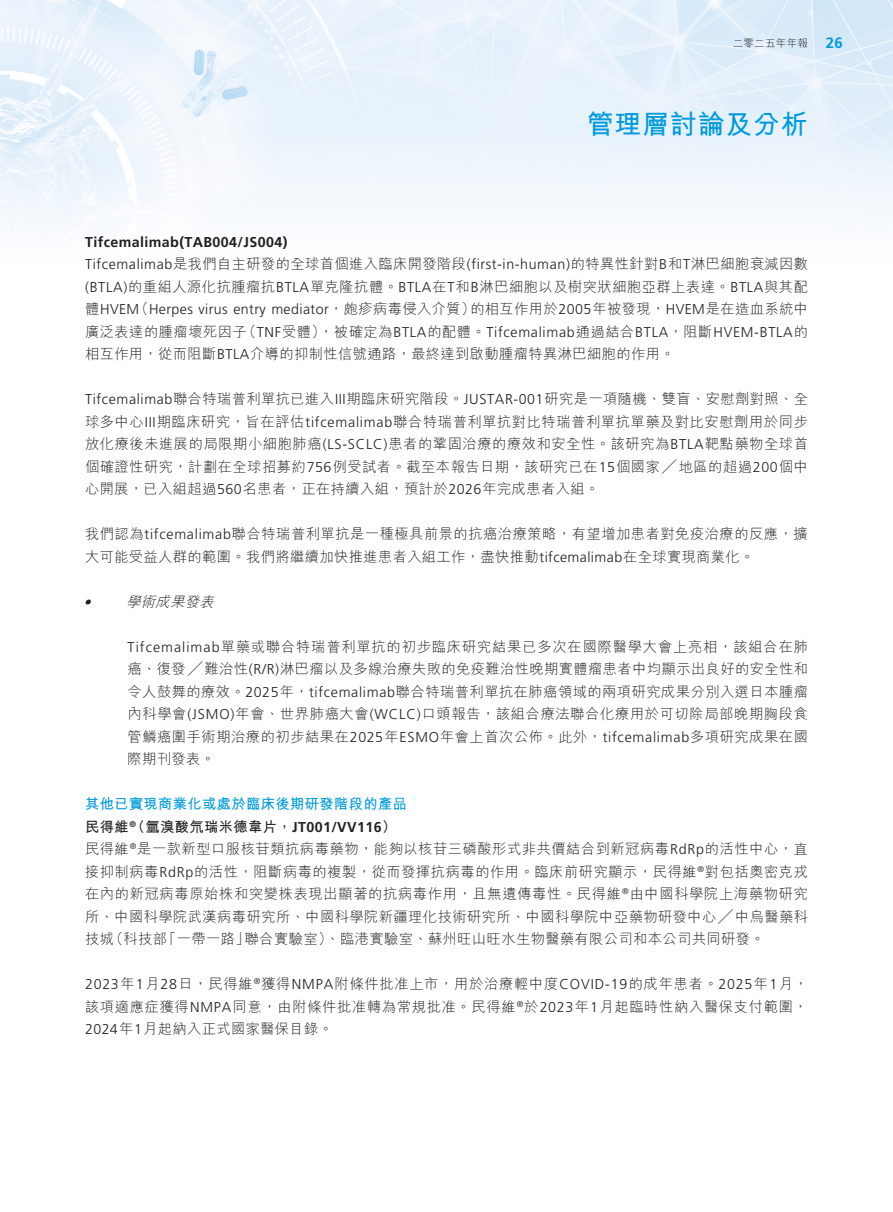
<style>
.page{position:relative;width:893px;height:1212px;background:#fff}
.page>*{position:absolute;margin:0;border:0;box-sizing:border-box;transform-origin:0 0}
.t1{font:700 27px "M Hei HK";letter-spacing:.03em;color:#009bde}
.t2{font:700 15px "Frutiger LT Std";color:#009bde}
.t3{font:300 14.25px/22.5px "M Hei HK";letter-spacing:.035em;color:#231f20}
.t4{font:300 14.25px "Frutiger LT Std";letter-spacing:.05em;color:#231f20}
.t5{font:300 14.25px "Frutiger LT Std";letter-spacing:.03em;color:#231f20}
.t6{font:700 14.25px "Frutiger LT Std";letter-spacing:.03em;color:#231f20}
.t7{font:700 14.25px "M Hei HK";letter-spacing:.03em;color:#009bde}
.t8{font:italic 300 14.25px "M Hei HK";color:#231f20}
.t9{font:italic 300 14.25px "Frutiger LT Std";color:#231f20}
.t10{font:300 10.5px "M Hei HK";letter-spacing:.03em;color:#231f20}
.t11{font:300 8.25px "Frutiger LT Std";color:#231f20}
.t12{font:700 8.25px "Frutiger LT Std";color:#231f20}
.s1{font-family:"Frutiger LT Std"}
.s2{font-family:"M Hei HK"}
.s3{font-weight:700}
.s4{font-family:"Frutiger LT Std";font-weight:700}
</style>
<div class="page">
<img style="left:0;top:0;width:893px;height:228px">
<p class="t10" style="left:733px;top:38px;width:77px">二零二五年年報</p>
<p class="t2" style="left:826px;top:34px;width:19px">26</p>
<h1 class="t1" style="left:587px;top:104px;width:223px">管理層討論及分析</h1>
<p class="t6" style="left:85px;top:233px;width:204px">Tifcemalimab(TAB004/JS004(</p>
<p class="t3" style="left:85px;top:252px;width:724px;text-align:right"><span class="s1">Tifcemalimab</span>是我們自主研發的全球首個進入臨床開發階段<span class="s1">(first-in-human)</span>的特異性針對<span class="s1">B</span>和<span class="s1">T</span>淋巴細胞衰減因數<span class="s1">(BTLA)</span>的重組人源化抗腫瘤抗<span class="s1">BTLA</span>單克隆抗體。<span class="s1">BTLA</span>在<span class="s1">T</span>和<span class="s1">B</span>淋巴細胞以及樹突狀細胞亞群上表達。<span class="s1">BTLA</span>與其配的相互作用於<span class="s1">2005</span>年被發現，<span class="s1">HVEM</span>是在造血系統中</p>
<p class="t5" style="left:134px;top:301px;width:342px"><span class="s2">（</span>Herpes virus entry mediator<span class="s2">，皰疹病毒侵入介質）</span></p>
<p class="t4" style="left:85px;top:301px;width:56px"><span class="s2">體</span>HVEM</p>
<p class="t4" style="left:242px;top:324px;width:567px"><span class="s2">（</span>TNF<span class="s2">受體，）被確定為</span>BTLA<span class="s2">的配體。</span>Tifcemalimab<span class="s2">通過結合</span>BTLA<span class="s2">，阻斷</span>HVEM-BTLA<span class="s2">的</span></p>
<p class="t3" style="left:85px;top:320px;width:591px">廣泛表達的腫瘤壞死因子<br>相互作用，從而阻斷<span class="s1">BTLA</span>介導的抑制性信號通路，最終達到啟動腫瘤特異淋巴細胞的作用。</p>
<p class="t3" style="left:85px;top:387px;width:724px;text-align:justify"><span class="s1">Tifcemalimab</span>聯合特瑞普利單抗已進入<span class="s1">III</span>期臨床研究階段。<span class="s1">JUSTAR-001</span>研究是一項隨機、雙盲、安慰劑對照、全球多中心<span class="s1">III</span>期臨床研究，旨在評估<span class="s1">tifcemalimab</span>聯合特瑞普利單抗對比特瑞普利單抗單藥及對比安慰劑用於同步放化療後未進展的局限期小細胞肺癌<span class="s1">(LS-SCLC)</span>患者的鞏固治療的療效和安全性。該研究為<span class="s1">BTLA</span>靶點藥物全球首個確證性研究，計劃在全球招募約<span class="s1">756</span>例受試者。截至本報告日期，該研究已在<span class="s1">15</span>個國家╱地區的超過<span class="s1">200</span>個中心開展，已入組超過<span class="s1">560</span>名患者，正在持續入組，預計於<span class="s1">2026</span>年完成患者入組。</p>
<p class="t3" style="left:85px;top:522px;width:724px">我們認為<span class="s1">tifcemalimab</span>聯合特瑞普利單抗是一種極具前景的抗癌治療策略，有望增加患者對免疫治療的反應，擴大可能受益人群的範圍。我們將繼續加快推進患者入組工作，盡快推動<span class="s1">tifcemalimab</span>在全球實現商業化。</p>
<p class="t8" style="left:126px;top:594px;width:93px">學術成果發表</p>
<p class="t9" style="left:84px;top:594px;width:13px">•</p>
<p class="t3" style="left:128px;top:635px;width:682px;text-align:justify"><span class="s1">Tifcemalimab</span>單藥或聯合特瑞普利單抗的初步臨床研究結果已多次在國際醫學大會上亮相，該組合在肺癌、復發╱難治性 <span class="s1">R/R( )</span>淋巴瘤以及多線治療失敗的免疫難治性晚期實體瘤患者中均顯示出良好的安全性和令人鼓舞的療效。<span class="s1">2025</span>年，<span class="s1">tifcemalimab</span>聯合特瑞普利單抗在肺癌領域的兩項研究成果分別入選日本腫瘤內科學會<span class="s1">(JSMO)</span>年會、世界肺癌大會<span class="s1">(WCLC)</span>口頭報告，該組合療法聯合化療用於可切除局部晚期胸段食管鱗癌圍手術期治療的初步結果在<span class="s1">2025</span>年<span class="s1">ESMO</span>年會上首次公佈。此外，<span class="s1">tifcemalimab</span>多項研究成果在國際期刊發表。</p>
<p class="t7" style="left:85px;top:793px;width:323px">其他已實現商業化或處於臨床後期研發階段的產品</p>
<p class="t12" style="left:129px;top:819px;width:8px">R</p>
<p class="t3" style="left:137px;top:815px;width:672px;text-indent:-52px"><span class="s3">民得維（氫溴酸氘瑞米德韋片，</span><span class="s4">JT001/VV116</span><span class="s3">(<br></span>是一款新型口服核苷類抗病毒藥物，能夠以核苷三磷酸形式非共價結合到新冠病毒<span class="s1">RdRp</span>的活性中心，直</p>
<p class="t3" style="left:85px;top:837px;width:45px">民得維</p>
<p class="t11" style="left:130px;top:842px;width:8px">®</p>
<p class="t3" style="left:630px;top:860px;width:180px;text-indent:-545px">接抑制病毒<span class="s1">RdRp</span>的活性，阻斷病毒的複製，從而發揮抗病毒的作用。臨床前研究顯示，民得維<br>由中國科學院上海藥物研究</p>
<p class="t3" style="left:705px;top:860px;width:104px">對包括奧密克戎</p>
<p class="t11" style="left:698px;top:864px;width:8px">®</p>
<p class="t3" style="left:85px;top:882px;width:537px">在內的新冠病毒原始株和突變株表現出顯著的抗病毒作用，且無遺傳毒性。民得維</p>
<p class="t3" style="left:85px;top:905px;width:725px">所、中國科學院武漢病毒研究所、中國科學院新疆理化技術研究所、中國科學院中亞藥物研發中心╱中烏醫藥科</p>
<p class="t3" style="left:245px;top:927px;width:521px">聯合實驗室）、臨港實驗室、蘇州旺山旺水生物醫藥有限公司和本公司共同研發。</p>
<p class="t11" style="left:622px;top:887px;width:8px">®</p>
<p class="t3" style="left:109px;top:927px;width:60px">（科技部</p>
<p class="t3" style="left:85px;top:927px;width:30px">技城</p>
<p class="t3" style="left:162px;top:927px;width:89px">「一帶一路」</p>
<p class="t3" style="left:261px;top:972px;width:548px">獲得<span class="s1">NMPA</span>附條件批准上市，用於治療輕中度<span class="s1">COVID-19</span>的成年患者。<span class="s1">2025</span>年<span class="s1">1</span>月，</p>
<p class="t4" style="left:85px;top:976px;width:169px">2023<span class="s2">年</span>1<span class="s2">月</span>28<span class="s2">日，民得維</span></p>
<p class="t3" style="left:85px;top:995px;width:724px">該項適應症獲得<span class="s1">NMPA</span>同意，由附條件批准轉為常規批准。民得維 於<sup>®</sup> <span class="s1">2023</span>年<span class="s1">1</span>月起臨時性納入醫保支付範圍，<br><span class="s1">2024</span>年<span class="s1">1</span>月起納入正式國家醫保目錄。</p>
<p class="t11" style="left:254px;top:977px;width:8px">®</p>
</div>
